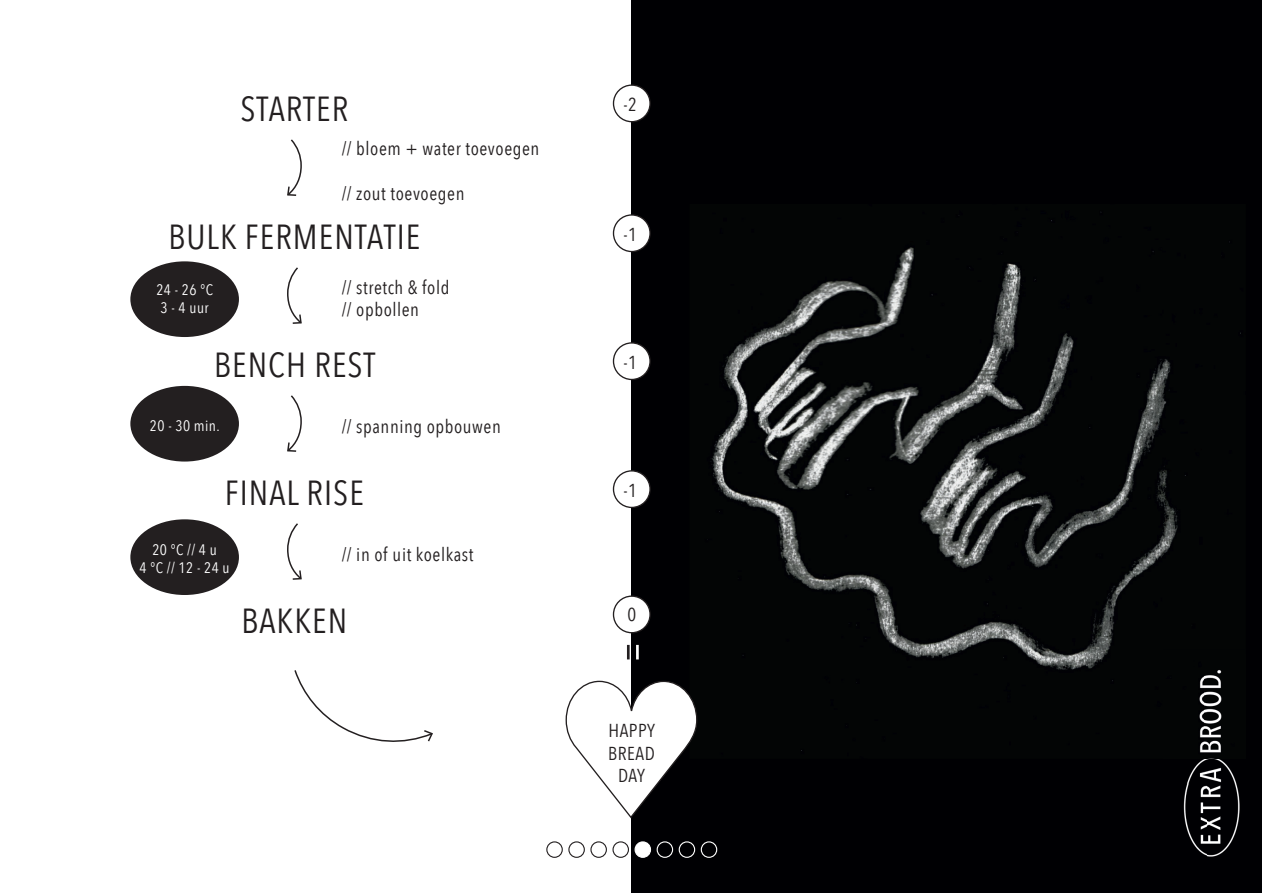
<style>
.page{position:relative;width:1263px;height:893px;background:#fff}
.page>*{position:absolute;margin:0;border:0;box-sizing:border-box;transform-origin:0 0}
.t1{font:34.8px "Avenir Next Condensed";letter-spacing:.03em;color:#231f20}
.t2{font:18.75px/22.5px "Avenir Next Condensed";letter-spacing:.03em;color:#231f20}
.t3{font:15.15px/18.1px "Avenir Next Condensed";letter-spacing:.03em;color:#fff;text-align:center}
</style>
<div class="page">
<div style="left:130px;top:519px;width:109px;height:76px;background:#231f20;border-radius:50%"></div>
<div style="left:130px;top:386px;width:109px;height:76px;background:#231f20;border-radius:50%"></div>
<div style="left:130px;top:261px;width:109px;height:76px;background:#231f20;border-radius:50%"></div>
<div style="left:631px;top:0;width:631px;height:893px;background:#000003"></div>
<img style="left:707px;top:212px;width:534px;height:539px">
<div style="left:613px;top:85px;width:37px;height:37px;background:#fff;border-radius:50%"></div>
<div style="left:613px;top:84px;width:38px;height:38px;border:1px solid #231f20;border-radius:50%"></div>
<div style="left:613px;top:215px;width:37px;height:37px;background:#fff;border-radius:50%"></div>
<div style="left:613px;top:214px;width:38px;height:38px;border:1px solid #231f20;border-radius:50%"></div>
<div style="left:613px;top:343px;width:37px;height:36px;background:#fff;border-radius:50%"></div>
<div style="left:613px;top:342px;width:38px;height:38px;border:1px solid #231f20;border-radius:50%"></div>
<div style="left:613px;top:471px;width:37px;height:36px;background:#fff;border-radius:50%"></div>
<div style="left:613px;top:470px;width:38px;height:38px;border:1px solid #231f20;border-radius:50%"></div>
<div style="left:613px;top:596px;width:37px;height:37px;background:#fff;border-radius:50%"></div>
<div style="left:613px;top:595px;width:38px;height:38px;border:1px solid #231f20;border-radius:50%"></div>
<svg style="left:565px;top:680px;width:133px;height:139px"></svg>
<svg style="left:287px;top:139px;width:15px;height:57px"></svg>
<svg style="left:287px;top:267px;width:15px;height:57px"></svg>
<svg style="left:287px;top:395px;width:15px;height:57px"></svg>
<svg style="left:287px;top:523px;width:15px;height:57px"></svg>
<svg style="left:294px;top:670px;width:139px;height:72px"></svg>
<hr style="left:627px;top:645px;width:3px;height:14px;background:#231f20">
<hr style="left:636px;top:645px;width:3px;height:14px;background:#fff">
<img style="left:1183px;top:759px;width:57px;height:98px">
<img style="left:1164px;top:650px;width:77px;height:109px">
<div style="left:546px;top:841px;width:17px;height:17px;border:1px solid #231f20;border-radius:50%"></div>
<div style="left:568px;top:841px;width:17px;height:17px;border:1px solid #231f20;border-radius:50%"></div>
<div style="left:590px;top:841px;width:17px;height:17px;border:1px solid #231f20;border-radius:50%"></div>
<div style="left:612px;top:841px;width:17px;height:17px;border:1px solid #231f20;border-radius:50%"></div>
<div style="left:635px;top:842px;width:15px;height:15px;background:#fff;border-radius:50%"></div>
<div style="left:634px;top:841px;width:17px;height:17px;border:1px solid #fff;border-radius:50%"></div>
<div style="left:657px;top:841px;width:16px;height:17px;border:1px solid #fff;border-radius:50%"></div>
<div style="left:679px;top:841px;width:16px;height:17px;border:1px solid #fff;border-radius:50%"></div>
<div style="left:701px;top:841px;width:16px;height:17px;border:1px solid #fff;border-radius:50%"></div>
<h1 class="t1" style="left:240px;top:86px;width:109px">STARTER</h1>
<p class="t2" style="left:342px;top:137px;width:199px">// bloem + water toevoegen</p>
<p class="t2" style="left:342px;top:182px;width:124px">// zout toevoegen</p>
<h1 class="t1" style="left:169px;top:214px;width:253px">BULK FERMENTATIE</h1>
<p class="t3" style="left:156px;top:281px;width:58px;text-align:left">24 - 26 °C<br>3 - 4 uur</p>
<p class="t2" style="left:342px;top:277px;width:109px">// stretch &amp; fold // opbollen</p>
<h1 class="t1" style="left:214px;top:342px;width:163px">BENCH REST</h1>
<p class="t3" style="left:150px;top:417px;width:71px">20 - 30 min.</p>
<p class="t2" style="left:342px;top:416px;width:161px">// spanning opbouwen</p>
<h1 class="t1" style="left:225px;top:470px;width:141px">FINAL RISE</h1>
<p class="t3" style="left:140px;top:541px;width:92px">20 °C // 4 u<br>4 °C // 12 - 24 u</p>
<p class="t2" style="left:342px;top:544px;width:133px">// in of uit koelkast</p>
<h1 class="t1" style="left:242px;top:598px;width:107px">BAKKEN</h1>
<p class="t2" style="left:623px;top:94px;width:15px">-2</p>
<p class="t2" style="left:623px;top:224px;width:15px">-1</p>
<p class="t2" style="left:623px;top:352px;width:15px">-1</p>
<p class="t2" style="left:623px;top:480px;width:15px">-1</p>
<p class="t2" style="left:627px;top:604px;width:10px">0</p>
<p class="t2" style="left:608px;top:720px;width:48px;text-align:center">HAPPY<br>BREAD<br>DAY</p>
</div>
